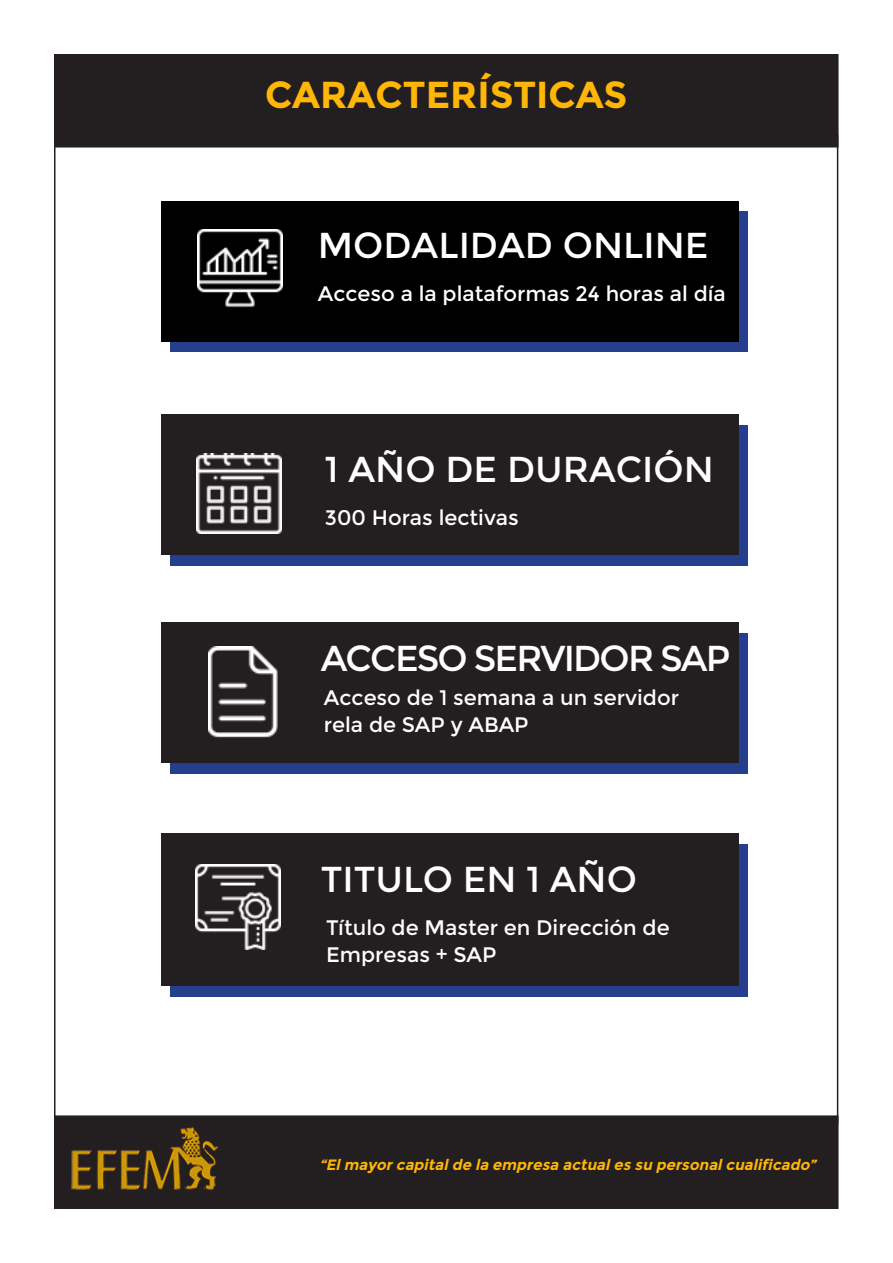
<style>
.page{position:relative;width:893px;height:1263px;background:#fff}
.page>*{position:absolute;margin:0;border:0;box-sizing:border-box;transform-origin:0 0}
.t1{font:700 37.5px "Montserrat";color:#ffb606}
.t2{font:36px "Montserrat";color:#fff}
.t3{font:36px "Montserrat";letter-spacing:-.05em;color:#fff}
.t4{font:21px/27px "Montserrat";color:#fff}
.t5{font:italic 700 15px "Montserrat";color:#ffb606}
</style>
<div class="page">
<div style="left:55px;top:55px;width:783px;height:92px;background:#231f20"></div>
<div style="left:54px;top:54px;width:784px;height:93px;border:2px solid #231f20"></div>
<div style="left:55px;top:1116px;width:783px;height:92px;background:#231f20"></div>
<div style="left:54px;top:1115px;width:784px;height:94px;border:2px solid #231f20"></div>
<img style="left:71px;top:1126px;width:147px;height:64px">
<hr style="left:837px;top:135px;width:1px;height:989px;background:#231f20">
<hr style="left:54px;top:132px;width:2px;height:989px;background:#231f20">
<div style="left:170px;top:212px;width:577px;height:140px;background:#253f8e"></div>
<div style="left:162px;top:201px;width:577px;height:140px;background:#000"></div>
<img style="left:198px;top:229px;width:85px;height:79px">
<div style="left:170px;top:425px;width:577px;height:141px;background:#253f8e"></div>
<div style="left:162px;top:415px;width:577px;height:140px;background:#231f20"></div>
<img style="left:196px;top:454px;width:85px;height:80px">
<div style="left:170px;top:844px;width:577px;height:153px;background:#253f8e"></div>
<div style="left:162px;top:833px;width:577px;height:152px;background:#231f20"></div>
<img style="left:195px;top:865px;width:85px;height:85px">
<div style="left:170px;top:633px;width:577px;height:140px;background:#253f8e"></div>
<div style="left:162px;top:622px;width:577px;height:140px;background:#231f20"></div>
<img style="left:208px;top:647px;width:70px;height:91px">
<p class="t1" style="left:265px;top:72px;width:364px">CARACTERÍSTICAS</p>
<p class="t2" style="left:318px;top:225px;width:392px">MODALIDAD ONLINE</p>
<p class="t4" style="left:318px;top:281px;width:410px">Acceso a la plataformas 24 horas al día</p>
<p class="t2" style="left:325px;top:448px;width:390px">1 AÑO DE DURACIÓN</p>
<p class="t4" style="left:325px;top:504px;width:195px">300 Horas lectivas</p>
<p class="t3" style="left:321px;top:637px;width:411px">ACCESO SERVIDOR SAP</p>
<p class="t4" style="left:324px;top:684px;width:357px">Acceso de 1 semana a un servidor rela de SAP y ABAP</p>
<p class="t2" style="left:321px;top:859px;width:318px">TITULO EN 1 AÑO</p>
<p class="t4" style="left:326px;top:914px;width:345px">Título de Master en Dirección de</p>
<p class="t4" style="left:326px;top:941px;width:172px">Empresas + SAP</p>
<p class="t5" style="left:319px;top:1156px;width:502px">“Elmayorcapitalde la empresa actuales su personalcualificado”</p>
</div>
